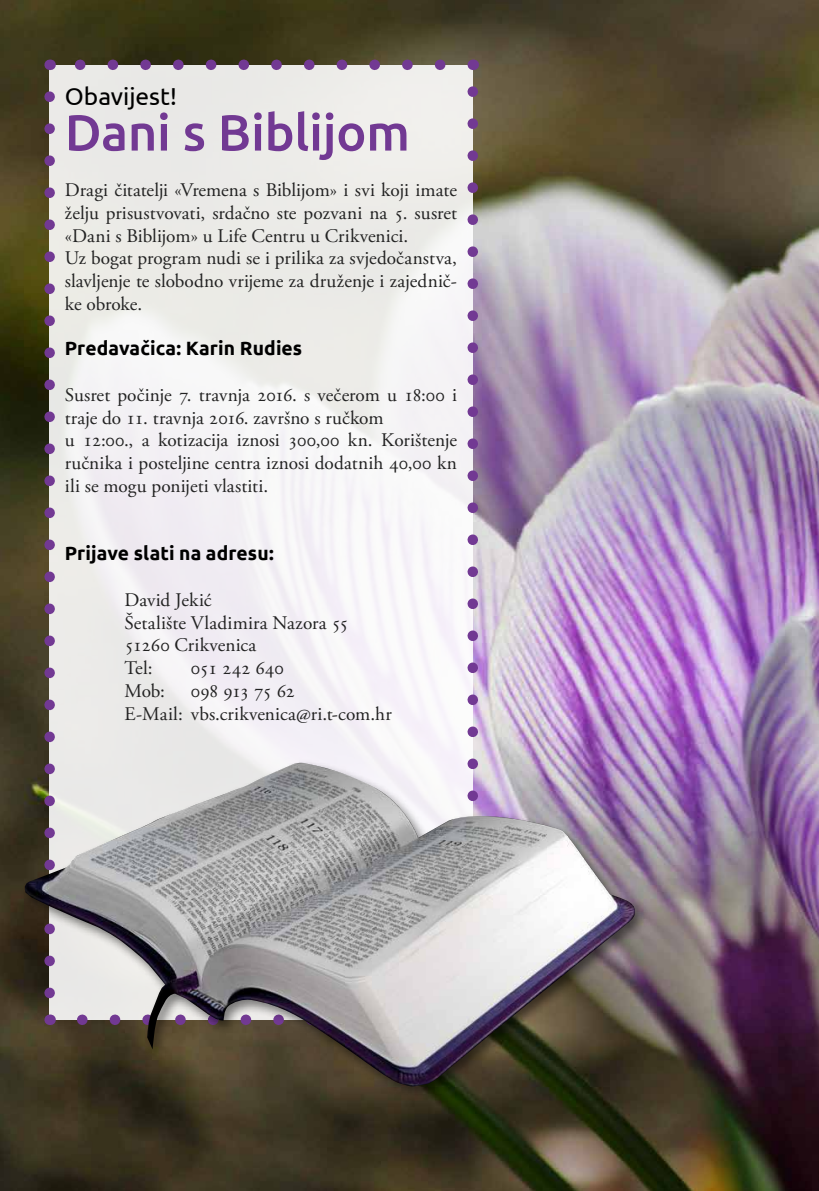
<style>
.page{position:relative;width:819px;height:1191px;background:#fff}
.page>*{position:absolute;margin:0;border:0;box-sizing:border-box;transform-origin:0 0}
.t1{font:500 50.75px "Ubuntu";letter-spacing:-.01em;color:#723993}
.t2{font:24.5px "Ubuntu";color:#000}
.t3{font:19.25px/22.8px "Adobe Garamond Pro";letter-spacing:.005em;color:#222}
.t4{font:700 19.25px "Ubuntu";letter-spacing:.005em;color:#000}
</style>
<div class="page">
<img style="left:0;top:0;width:819px;height:1191px">
<div style="left:50px;top:65px;width:422px;height:954px;background:#f0edf1"></div>
<svg style="left:44px;top:97px;width:11px;height:662px"></svg>
<svg style="left:467px;top:81px;width:11px;height:678px"></svg>
<svg style="left:66px;top:60px;width:374px;height:10px"></svg>
<div style="left:21px;top:759px;width:628px;height:341px;background:#000;opacity:.5"></div>
<img style="left:25px;top:763px;width:610px;height:323px">
<hr style="left:818px;top:1027px;width:1px;height:84px;background:#e6e7e8">
<p class="t2" style="left:65px;top:81px;width:114px">Obavijest!</p>
<h1 class="t1" style="left:65px;top:100px;width:347px">Dani s Biblijom</h1>
<p class="t3" style="left:65px;top:179px;width:394px">Dragi čitatelji «Vremena s Biblijom» i svi koji imate želju prisustvovati, srdačno ste pozvani na 5. susret «Dani s Biblijom» u Life Centru u Crikvenici.<br>Uz bogat program nudi se i prilika za svjedočanstva, slavljenje te slobodno vrijeme za druženje i zajednič&shy;ke obroke.</p>
<p class="t4" style="left:65px;top:337px;width:239px">Predavačica: Karin Rudies</p>
<p class="t3" style="left:65px;top:384px;width:394px">Susret počinje 7. travnja 2016. s večerom u 18:00 i traje do 11. travnja 2016. završno s ručkom<br>u 12:00., a kotizacija iznosi 300,00 kn. Korištenje ručnika i posteljine centra iznosi dodatnih 40,00 kn ili se mogu ponijeti vlastiti.</p>
<p class="t4" style="left:65px;top:542px;width:210px">Prijave slati na adresu:</p>
<p class="t3" style="left:124px;top:589px;width:225px">David Jekić<br>Šetalište Vladimira Nazora 55<br>51260 Crikvenica<br>Tel:</p>
<p class="t3" style="left:191px;top:657px;width:94px">051 242 640</p>
<p class="t3" style="left:124px;top:680px;width:42px">Mob:</p>
<p class="t3" style="left:124px;top:680px;width:269px;text-indent:66px">098 913 75 62<br>E-Mail: vbs.crikvenica@ri.t-com.hr</p>
</div>
